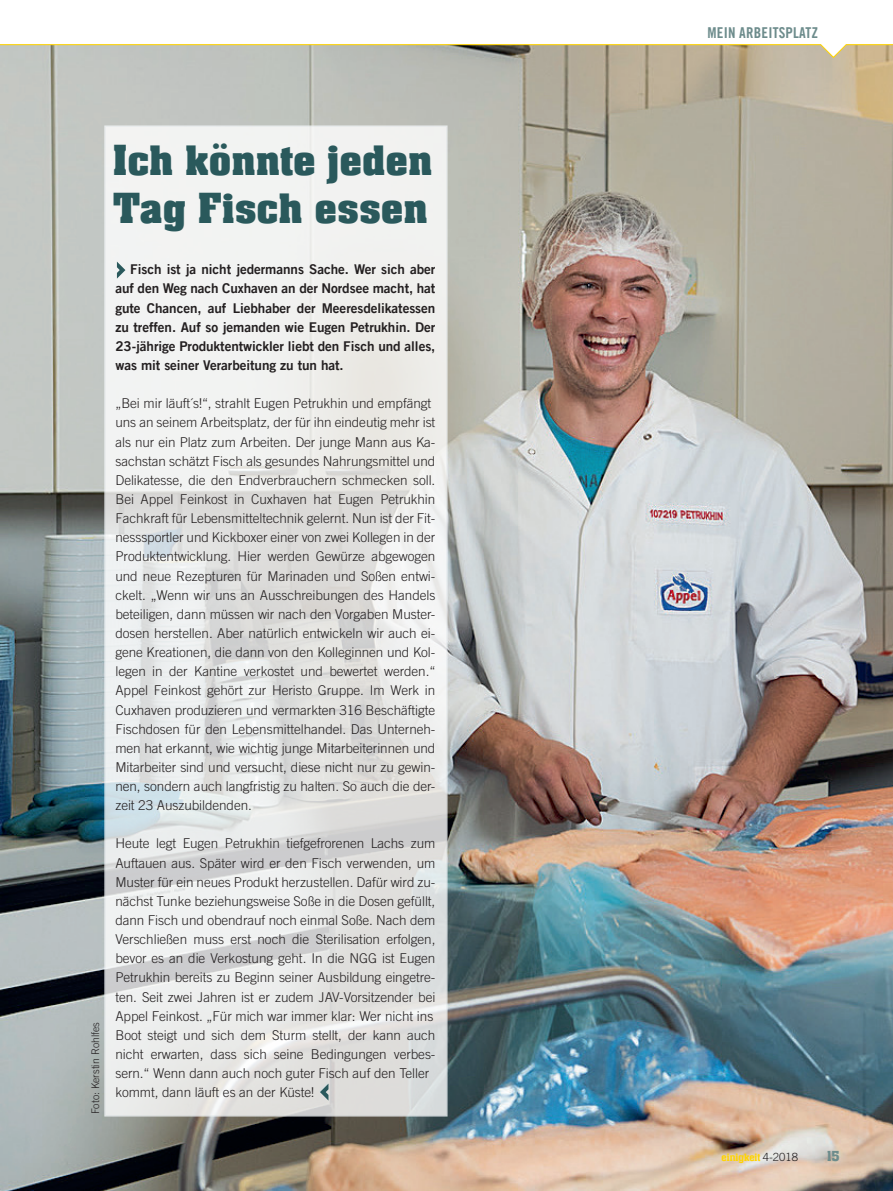
<style>
.page{position:relative;width:893px;height:1191px;background:#fff}
.page>*{position:absolute;margin:0;border:0;box-sizing:border-box;transform-origin:0 0}
.t1{font:700 45px/47.8px "Neue Aachen Pro";color:#2a595c}
.t2{font:15px "Trade Gothic LT Com Bd Cn 20";letter-spacing:.01em;color:#6d8c8c}
.t3{font:500 15px "Aachen Pro";color:#6d8c8c}
.t4{font:300 13.5px/19.2px "Trade Gothic LT Com";letter-spacing:-.005em;color:#231f20}
.t5{font:13.5px/19.2px "Trade Gothic LT Com Bd 2";letter-spacing:-.005em;color:#231f20;text-align:justify}
.t6{font:500 11.25px "Aachen Pro";color:#fed304}
.t7{font:300 10.5px "Trade Gothic LT Com";color:#231f20}
.s1{font-family:"Trade Gothic LT Com";font-weight:300;color:#231f20}
</style>
<div class="page">
<img style="left:0;top:59px;width:893px;height:1132px">
<svg style="left:104px;top:125px;width:344px;height:991px;fill:#ebedeb"></svg>
<svg style="left:319px;top:1082px;width:9px;height:18px"></svg>
<svg style="left:0;top:44px;width:893px;height:15px;background:#bbb59b"></svg>
<svg style="left:117px;top:261px;width:8px;height:18px"></svg>
<p class="t7" style="left:89px;top:1114px;width:94px;rotate:-90deg">Foto: Kerstin Rohlfes</p>
<h1 class="t1" style="left:113px;top:138px;width:321px">Ich könnte jeden<br>Tag Fisch essen</h1>
<p class="t5" style="left:115px;top:260px;width:321px;text-indent:15px">Fisch ist ja nicht jedermanns Sache. Wer sich aber auf den Weg nach Cuxhaven an der Nordsee macht, hat gute Chancen, auf Liebhaber der Meeresdelikatessen zu treffen. Auf so jemanden wie Eugen Petrukhin. Der 23-jährige Produktentwickler liebt den Fisch und alles, was mit seiner Verarbeitung zu tun hat.</p>
<p class="t4" style="left:115px;top:394px;width:321px">„Bei mir läuft´s!“, strahlt Eugen Petrukhin und empfängt uns an seinem Arbeitsplatz, der fü r ihn eindeutig mehr ist als nur ein Platz zum Arbeiten. Der junge Mann aus Ka&shy;sachstan schätzt Fisch als gesundes Nahrungsmittel und Delikatesse, die den Endverbrauchern schmecken soll.<br>Bei Appel Feinkost in Cuxhaven hat Eugen Petrukhin Fachkraft für Lebensmitteltechnik gelernt. Nun ist der Fit&shy;nesssportler und Kickboxer einer von zwei Kollegen in der Produktentwicklung. Hier werden Gewü rze abgewogen und neue Rezepturen fü r Marinaden und Soßen entwi&shy;ckelt. „Wenn wir uns an Ausschreibungen des Handels beteiligen, dann müssen wir nach den Vorgaben Muster&shy;dosen herstellen. Aber natü rlich entwickeln wir auch ei&shy;gene Kreationen, die dann von den Kolleginnen und Kol&shy;legen in der Kantine verkostet und bewertet werden.“ Appel Feinkost gehört zur Heristo Gruppe. Im Werk in Cuxhaven produzieren und vermarkten 316 Beschäftigte Fischdosen fü r den Lebensmittelhandel. Das Unterneh&shy;men hat erkannt, wie wichtig junge Mitarbeiterinnen und Mitarbeiter sind und versucht, diese nicht nur zu gewin&shy;nen, sondern auch langfristig zu halten. So auch die der&shy;zeit 23 Auszubildenden.</p>
<p class="t4" style="left:115px;top:834px;width:322px">Heute legt Eugen Petrukhin tiefgefrorenen Lachs zum Auftauen aus. Später wird er den Fisch verwenden, um Muster fü r ein neues Produkt herzustellen. Dafü r wird zu&shy;nächst Tunke beziehungsweise Soße in die Dosen gefü llt, dann Fisch und obendrauf noch einmal Soße. Nach dem Verschließen muss erst noch die Sterilisation erfolgen, bevor es an die Verkostung geht. In die NGG ist Eugen Petrukhin bereits zu Beginn seiner Ausbildung eingetre&shy;ten. Seit zwei Jahren ist er zudem JAV-Vorsitzender bei Appel Feinkost. „Fü r mich war immer klar: Wer nicht ins Boot steigt und sich dem Sturm stellt, der kann auch nicht erwarten, dass sich seine Bedingungen verbes&shy;sern.“ Wenn dann auch noch guter Fisch auf den Teller kommt, dann läuft es an der Küste!</p>
<p class="t2" style="left:708px;top:24px;width:112px">MEIN ARBEITSPLATZ</p>
<p class="t6" style="left:722px;top:1151px;width:78px">einigkeit <span class="s1">4-2018</span></p>
<p class="t3" style="left:827px;top:1148px;width:14px">15</p>
</div>
